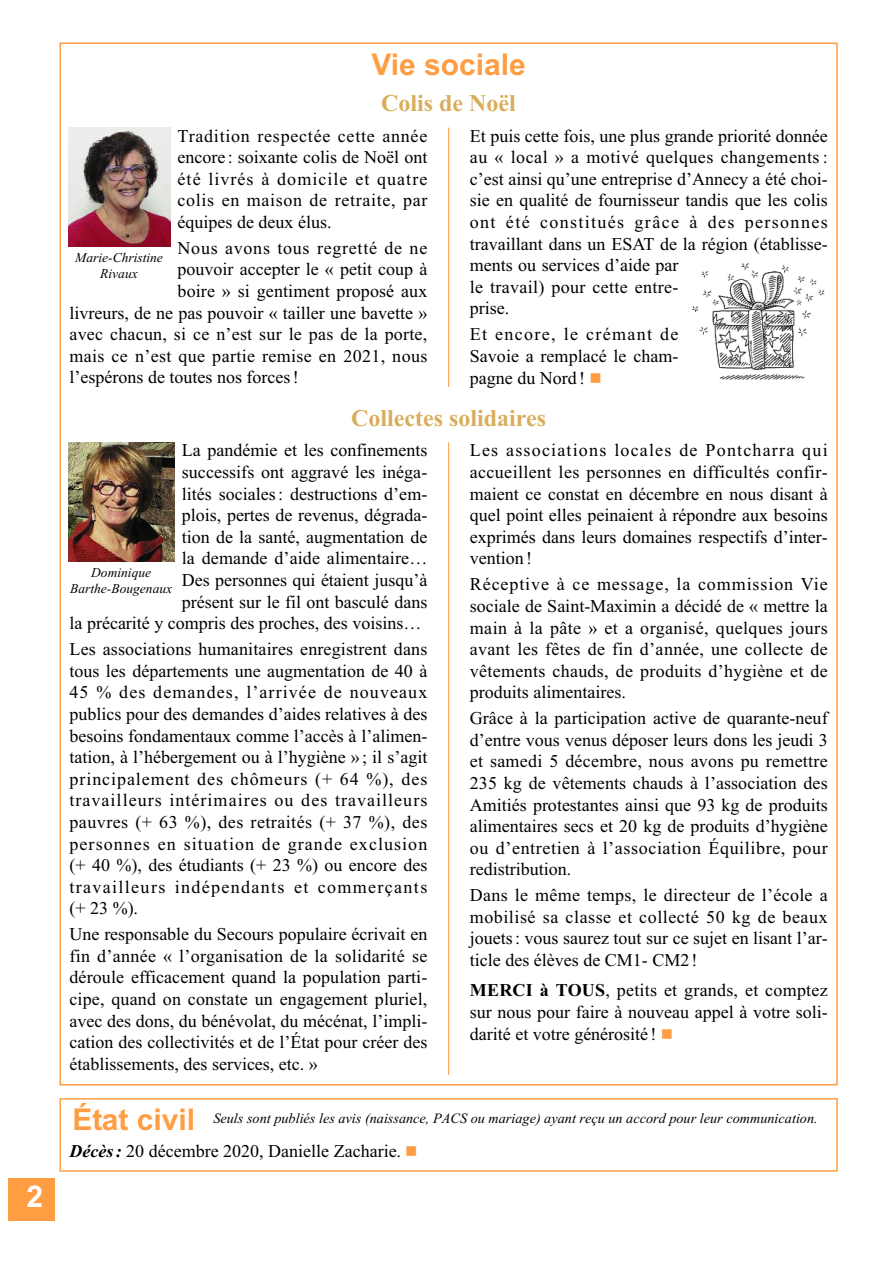
<style>
.page{position:relative;width:893px;height:1263px;background:#fff}
.page>*{position:absolute;margin:0;border:0;box-sizing:border-box;transform-origin:0 0}
.t1{font:700 30px "Arial";color:#ff9d43}
.t2{font:700 30px "Arial";color:#fff}
.t3{font:700 24px "Times New Roman";color:#d8ad5b}
.t4{font:18px/21.6px "Times New Roman";color:#000;text-align:justify}
.t5{font:18px "Times New Roman";letter-spacing:.02em;color:#000}
.t6{font:18px "Times New Roman";letter-spacing:.04em;color:#000}
.t7{font:italic 14.25px "Times New Roman";color:#000}
.t8{font:italic 13.5px/16.2px "Times New Roman";color:#000;text-align:center}
.s1{color:#ff9d43}
.s2{font-weight:700}
.s3{font-family:"Arial";font-weight:700;font-style:normal;font-size:30px;color:#ff9d43}
.s4{font-weight:700;font-style:italic}
</style>
<div class="page">
<div style="left:8px;top:1178px;width:47px;height:42px;background:#ff9d43"></div>
<hr style="left:448px;top:128px;width:1px;height:259px;background:#ff9d43">
<img style="left:692px;top:262px;width:133px;height:118px">
<img style="left:68px;top:128px;width:102px;height:118px">
<hr style="left:448px;top:442px;width:1px;height:633px;background:#ff9d43">
<img style="left:68px;top:442px;width:106px;height:119px">
<div style="left:60px;top:1098px;width:778px;height:74px;border:2px solid #ff9d43"></div>
<h1 class="t2" style="left:27px;top:1179px;width:18px">2</h1>
<h1 class="t1" style="left:371px;top:47px;width:156px">Vie sociale</h1>
<h2 class="t3" style="left:381px;top:88px;width:136px">Colis de Noël</h2>
<p class="t4" style="left:178px;top:125px;width:251px">Tradition respectée cette année encore : soixante colis de Noël ont été livrés à domicile et quatre colis en maison de retraite, par équipes de deux élus.</p>
<p class="t6" style="left:178px;top:237px;width:251px">Nous avons tous regretté de ne</p>
<p class="t4" style="left:178px;top:258px;width:251px">pouvoir accepter le « petit coup à</p>
<p class="t4" style="left:178px;top:280px;width:251px">boire » si gentiment proposé aux</p>
<p class="t4" style="left:70px;top:302px;width:359px">livreurs, de ne pas pouvoir « tailler une bavette »</p>
<p class="t4" style="left:70px;top:323px;width:359px">avec chacun, si ce n’est sur le pas de la porte,</p>
<p class="t5" style="left:70px;top:345px;width:359px">mais ce n’est que partie remise en 2021, nous</p>
<p class="t4" style="left:70px;top:366px;width:231px">l’espérons de toutes nos forces!</p>
<p class="t8" style="left:75px;top:249px;width:89px">Marie-Christine<br>Rivaux</p>
<p class="t4" style="left:470px;top:125px;width:359px;text-align:left">Et puis cette fois, une plus grande priorité donnée au « local » a motivé quelques changements: c’est ainsi qu’une entreprise d’Annecy a été choi&shy;sie en qualité de fournisseur tandis que les colis ont été constitués grâce à des personnes travaillant dans un ESAT de la région (établisse&shy;ments ou services d’aide par<br>le travail) pour cette entre-<br>prise.</p>
<p class="t4" style="left:470px;top:323px;width:210px">Et encore, le crémant de Savoie a remplacé le cham&shy;pagne du Nord! <span class="s1">■</span></p>
<h2 class="t3" style="left:351px;top:403px;width:196px">Collectes solidaires</h2>
<p class="t4" style="left:182px;top:439px;width:247px">La pandémie et les confinements</p>
<p class="t4" style="left:182px;top:461px;width:247px">successifs ont aggravé les inéga-</p>
<p class="t4" style="left:182px;top:483px;width:247px">lités sociales: destructions d’em-</p>
<p class="t4" style="left:182px;top:504px;width:247px">plois, pertes de revenus, dégrada-</p>
<p class="t4" style="left:182px;top:526px;width:247px">tion de la santé, augmentation de</p>
<p class="t4" style="left:182px;top:547px;width:247px">la demande d’aide alimentaire…</p>
<p class="t4" style="left:182px;top:569px;width:247px">Des personnes qui étaient jusqu’à</p>
<p class="t4" style="left:182px;top:591px;width:247px">présent sur le fil ont basculé dans</p>
<p class="t4" style="left:70px;top:612px;width:353px">la précarité y compris des proches, des voisins…</p>
<p class="t4" style="left:70px;top:638px;width:359px">Les associations humanitaires enregistrent dans tous les départements une augmentation de 40 à 45 % des demandes, l’arrivée de nouveaux publics pour des demandes d’aides relatives à des besoins fondamentaux comme l’accès à l’alimen&shy;tation, à l’hébergement ou à l’hygiène »; il s’agit principalement des chômeurs (+ 64 %), des travailleurs intérimaires ou des travailleurs pauvres (+ 63 %), des retraités (+ 37 %), des personnes en situation de grande exclusion (+ 40 %), des étudiants (+ 23 %) ou encore des travailleurs indépendants et commerçants (+ 23 %).</p>
<p class="t4" style="left:70px;top:923px;width:359px">Une responsable du Secours populaire écrivait en fin d’année « l’organisation de la solidarité se déroule efficacement quand la population parti&shy;cipe, quand on constate un engagement pluriel, avec des dons, du bénévolat, du mécénat, l’impli&shy;cation des collectivités et de l’État pour créer des établissements, des services, etc. »</p>
<p class="t8" style="left:70px;top:564px;width:103px">Dominique<br>Barthe-Bougenaux</p>
<p class="t4" style="left:470px;top:439px;width:359px">Les associations locales de Pontcharra qui accueillent les personnes en difficultés confir&shy;maient ce constat en décembre en nous disant à quel point elles peinaient à répondre aux besoins exprimés dans leurs domaines respectifs d’inter&shy;vention!</p>
<p class="t4" style="left:470px;top:573px;width:359px">Réceptive à ce message, la commission Vie sociale de Saint-Maximin a décidé de « mettre la main à la pâte » et a organisé, quelques jours avant les fêtes de fin d’année, une collecte de vêtements chauds, de produits d’hygiène et de produits alimentaires.</p>
<p class="t4" style="left:470px;top:707px;width:359px">Grâce à la participation active de quarante-neuf d’entre vous venus déposer leurs dons les jeudi 3 et samedi 5 décembre, nous avons pu remettre 235 kg de vêtements chauds à l’association des Amitiés protestantes ainsi que 93 kg de produits alimentaires secs et 20 kg de produits d’hygiène ou d’entretien à l’association Équilibre, pour redistribution.</p>
<p class="t4" style="left:470px;top:884px;width:359px">Dans le même temps, le directeur de l’école a mobilisé sa classe et collecté 50 kg de beaux jouets: vous saurez tout sur ce sujet en lisant l’ar&shy;ticle des élèves de CM1- CM2!</p>
<p class="t4" style="left:470px;top:979px;width:359px"><span class="s2">MERCI à TOUS</span>, petits et grands, et comptez sur nous pour faire à nouveau appel à votre soli&shy;darité et votre générosité ! <span class="s1">■</span></p>
<p class="t7" style="left:73px;top:1110px;width:747px"><span class="s3">État civil</span> Seuls sont publiés les avis (naissance, PACS ou mariage) ayant reçu un accord pour leur communication.</p>
<p class="t4" style="left:70px;top:1140px;width:349px"><span class="s4">Décès:</span> 20 décembre 2020, Danielle Zacharie. <span class="s1">■</span></p>
</div>
